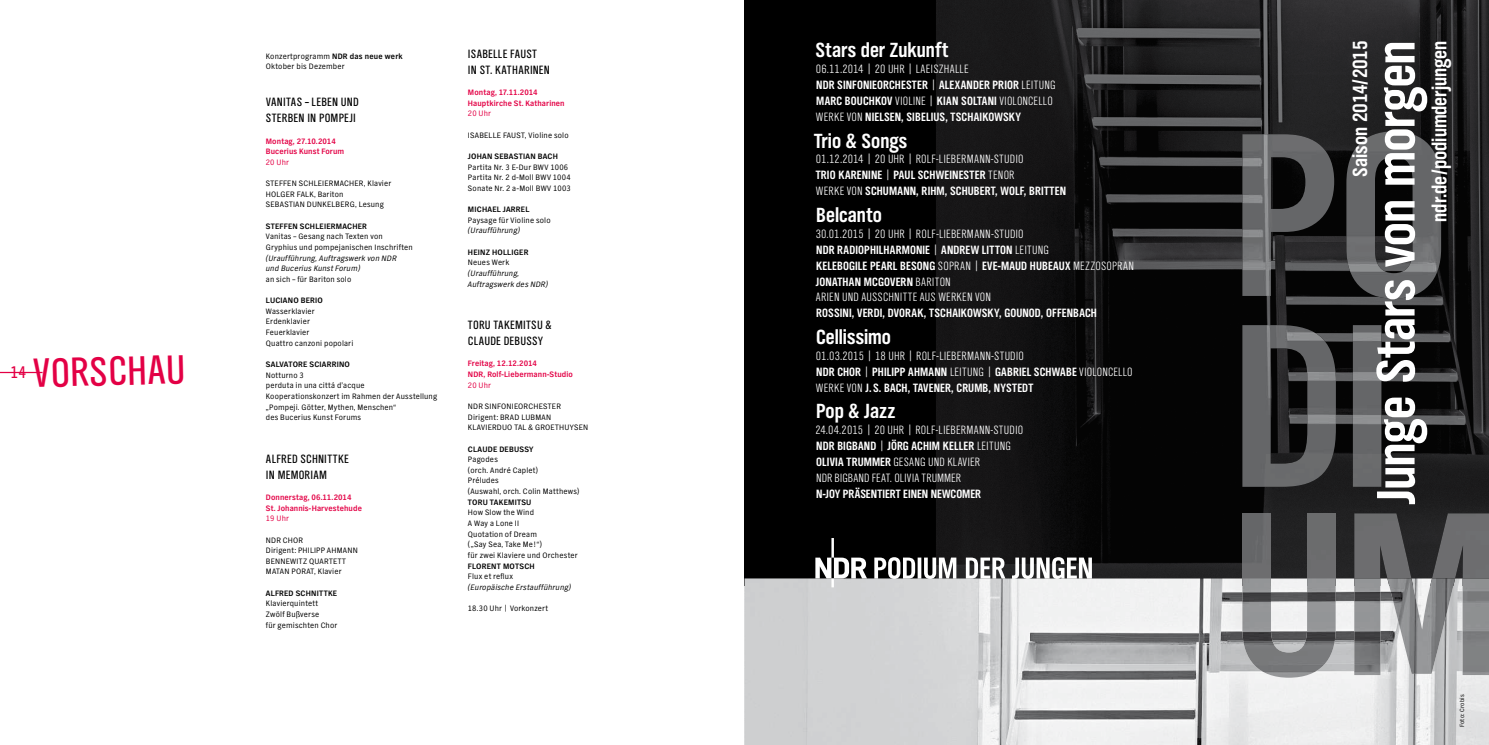
<style>
.page{position:relative;width:1489px;height:745px;background:#fff}
.page>*{position:absolute;margin:0;border:0;box-sizing:border-box;transform-origin:0 0}
.t1{font:700 56.25px "NDR Sans Cond";letter-spacing:-.01em;color:#fff}
.t2{font:42.5px "NDR Sans Cond";color:#e30045}
.t3{font:700 21.25px "NDR Sans Cond";color:#fff}
.t4{font:17.5px "NDR Sans Cond";color:#e30045}
.t5{font:300 12.5px/16px "NDR Sans Cond";letter-spacing:.01em;color:#fff}
.t6{font:700 12.5px/16px "NDR Sans Cond";letter-spacing:.01em;color:#fff}
.t7{font:12.5px/16px "NDR Sans Cond";letter-spacing:.025em;color:#000}
.t8{font:8.12px/10.6px "NDR Sans";letter-spacing:.025em;color:#000}
.t9{font:700 8.12px/10.6px "NDR Sans";letter-spacing:.015em;color:#e30045}
.t10{font:700 8.12px "NDR Sans";letter-spacing:.025em;color:#000}
.t11{font:italic 8.12px/10.6px "NDR Sans";letter-spacing:.02em;color:#000}
.t12{font:8.12px "NDR Sans";letter-spacing:.015em;color:#e30045}
.t13{font:6.25px "NDR Sans";letter-spacing:.025em;color:#000}
.s1{font-weight:700}
.s2{font-weight:300}
</style>
<div class="page">
<hr style="left:0;top:371px;width:43px;height:2px;background:#e30045">
<div style="left:744px;top:0;width:553px;height:584px;background:#000"></div>
<img style="left:936px;top:0;width:552px;height:578px">
<img style="left:744px;top:578px;width:744px;height:166px">
<img style="left:1242px;top:131px;width:198px;height:167px">
<img style="left:1242px;top:325px;width:139px;height:161px">
<svg style="left:815px;top:538px;width:52px;height:49px"></svg>
<svg style="left:874px;top:557px;width:217px;height:21px;background:#8c8c8d"></svg>
<img style="left:1431px;top:513px;width:57px;height:65px">
<img style="left:1354px;top:513px;width:57px;height:65px">
<div style="left:1306px;top:513px;width:29px;height:65px;background:#6b6c6d"></div>
<div style="left:1242px;top:513px;width:28px;height:65px;background:#666769"></div>
<img style="left:1242px;top:578px;width:246px;height:99px">
<h3 class="t4" style="left:11px;top:362px;width:17px">14</h3>
<h2 class="t2" style="left:32px;top:349px;width:155px;rotate:-1deg">VORSCHAU</h2>
<p class="t8" style="left:266px;top:50px;width:138px">Konzertprogramm <span class="s1">NDR das neue werk<br></span>Oktober bis Dezember</p>
<h3 class="t7" style="left:266px;top:94px;width:95px">VANITAS – LEBEN UND<br>STERBEN IN POMPEJI</h3>
<p class="t9" style="left:266px;top:135px;width:80px">Montag, 27.10.2014<br>Bucerius Kunst Forum</p>
<p class="t12" style="left:266px;top:158px;width:25px">20 Uhr</p>
<p class="t8" style="left:266px;top:178px;width:127px">STEFFEN SCHLEIERMACHER, Klavier<br>HOLGER FALK, Bariton<br>SEBASTIAN DUNKELBERG, Lesung</p>
<p class="t10" style="left:266px;top:221px;width:103px">STEFFEN SCHLEIERMACHER</p>
<p class="t8" style="left:266px;top:231px;width:148px">Vanitas – Gesang nach Texten von<br>Gryphius und pompejanischen Inschriften</p>
<p class="t11" style="left:266px;top:252px;width:132px">(Uraufführung, Auftragswerk von NDR und Bucerius Kunst Forum)</p>
<p class="t8" style="left:266px;top:274px;width:87px">an sich – für Bariton solo</p>
<p class="t10" style="left:266px;top:296px;width:58px">LUCIANO BERIO</p>
<p class="t8" style="left:266px;top:305px;width:89px">Wasserklavier<br>Erdenklavier<br>Feuerklavier<br>Quattro canzoni popolari</p>
<p class="t10" style="left:266px;top:359px;width:86px">SALVATORE SCIARRINO</p>
<p class="t8" style="left:266px;top:369px;width:173px">Notturno 3<br>perduta in una cittá d’acque<br>Kooperationskonzert im Rahmen der Ausstellung „Pompeji. Götter, Mythen, Menschen“<br>des Bucerius Kunst Forums</p>
<h3 class="t7" style="left:266px;top:450px;width:84px">ALFRED SCHNITTKE<br>IN MEMORIAM</h3>
<p class="t9" style="left:266px;top:491px;width:98px">Donnerstag, 06.11.2014<br>St. Johannis-Harvestehude</p>
<p class="t12" style="left:266px;top:514px;width:25px">19 Uhr</p>
<p class="t8" style="left:266px;top:534px;width:93px">NDR CHOR<br>Dirigent: PHILIPP AHMANN<br>BENNEWITZ QUARTETT<br>MATAN PORAT, Klavier</p>
<p class="t10" style="left:266px;top:588px;width:73px">ALFRED SCHNITTKE</p>
<p class="t8" style="left:266px;top:598px;width:73px">Klavierquintett<br>Zwölf Bußverse<br>für gemischten Chor</p>
<h3 class="t7" style="left:468px;top:46px;width:84px">ISABELLE FAUST<br>IN ST. KATHARINEN</h3>
<p class="t9" style="left:468px;top:87px;width:98px">Montag, 17.11.2014<br>Hauptkirche St. Katharinen</p>
<p class="t12" style="left:468px;top:109px;width:25px">20 Uhr</p>
<p class="t8" style="left:468px;top:129px;width:102px">ISABELLE FAUST, Violine solo</p>
<p class="t10" style="left:468px;top:152px;width:91px">JOHAN SEBASTIAN BACH</p>
<p class="t8" style="left:468px;top:161px;width:104px">Partita Nr. 3 E-Dur BWV 1006<br>Partita Nr. 2 d-Moll BWV 1004<br>Sonate Nr. 2 a-Moll BWV 1003</p>
<p class="t10" style="left:468px;top:205px;width:63px">MICHAEL JARREL</p>
<p class="t8" style="left:468px;top:214px;width:84px">Paysage für Violine solo</p>
<p class="t11" style="left:468px;top:225px;width:53px">(Uraufführung)</p>
<p class="t10" style="left:468px;top:247px;width:62px">HEINZ HOLLIGER</p>
<p class="t8" style="left:468px;top:257px;width:43px">Neues Werk</p>
<p class="t11" style="left:468px;top:268px;width:82px">(Uraufführung,<br>Auftragswerk des NDR)</p>
<h3 class="t7" style="left:468px;top:317px;width:85px">TORU TAKEMITSU &amp;<br>CLAUDE DEBUSSY</h3>
<p class="t9" style="left:468px;top:358px;width:106px">Freitag, 12.12.2014<br>NDR, Rolf-Liebermann-Studio</p>
<p class="t12" style="left:468px;top:380px;width:25px">20 Uhr</p>
<p class="t8" style="left:468px;top:400px;width:122px">NDR SINFONIEORCHESTER<br>Dirigent: BRAD LUBMAN<br>KLAVIERDUO TAL &amp; GROETHUYSEN</p>
<p class="t10" style="left:468px;top:444px;width:67px">CLAUDE DEBUSSY</p>
<p class="t8" style="left:468px;top:454px;width:113px">Pagodes<br>(orch. André Caplet)<br>Préludes<br>(Auswahl, orch. Colin Matthews)</p>
<p class="t10" style="left:468px;top:497px;width:65px">TORU TAKEMITSU</p>
<p class="t8" style="left:468px;top:507px;width:111px">How Slow the Wind<br>A Way a Lone II<br>Quotation of Dream<br>(„Say Sea, Take Me!“)<br>für zwei Klaviere und Orchester</p>
<p class="t10" style="left:468px;top:561px;width:68px">FLORENT MOTSCH</p>
<p class="t8" style="left:468px;top:570px;width:47px">Flux et reflux</p>
<p class="t11" style="left:468px;top:581px;width:105px">(Europäische Erstaufführung)</p>
<p class="t8" style="left:468px;top:602px;width:82px">18.30 Uhr | Vorkonzert</p>
<h3 class="t3" style="left:815px;top:39px;width:134px">Stars der Zukunft</h3>
<h3 class="t6" style="left:815px;top:61px;width:241px"><span class="s2">06.11.2014 | 20 UHR | LAEISZHALLE<br></span>NDR SINFONIEORCHESTER <span class="s2">|</span> ALEXANDER PRIOR <span class="s2">LEITUNG </span>MARC BOUCHKOV <span class="s2">VIOLINE |</span> KIAN SOLTANI <span class="s2">VIOLONCELLO WERKE VON</span> NIELSEN, SIBELIUS, TSCHAIKOWSKY</h3>
<h3 class="t3" style="left:814px;top:129px;width:95px">Trio &amp; Songs</h3>
<h3 class="t6" style="left:815px;top:151px;width:252px"><span class="s2">01.12.2014 | 20 UHR | ROLF-LIEBERMANN-STUDIO<br></span>TRIO KARENINE <span class="s2">|</span> PAUL SCHWEINESTER <span class="s2">TENOR<br>WERKE VON</span> SCHUMANN, RIHM, SCHUBERT, WOLF, BRITTEN</h3>
<h3 class="t3" style="left:816px;top:203px;width:67px">Belcanto</h3>
<h3 class="t5" style="left:815px;top:225px;width:320px">30.01.2015 | 20 UHR | ROLF-LIEBERMANN-STUDIO<br><span class="s1">NDR RADIOPHILHARMONIE</span> | <span class="s1">ANDREW LITTON</span> LEITUNG<br><span class="s1">KELEBOGILE PEARL BESONG</span> SOPRAN | <span class="s1">EVE-MAUD HUBEAUX</span> MEZZOSOPRAN <span class="s1">JONATHAN MCGOVERN</span> BARITON<br>ARIEN UND AUSSCHNITTE AUS WERKEN VON</h3>
<h3 class="t6" style="left:816px;top:305px;width:282px">ROSSINI, VERDI, DVORAK, TSCHAIKOWSKY, GOUNOD, OFFENBACH</h3>
<h3 class="t3" style="left:816px;top:325px;width:76px">Cellissimo</h3>
<h3 class="t5" style="left:815px;top:347px;width:318px">01.03.2015 | 18 UHR | ROLF-LIEBERMANN-STUDIO<br><span class="s1">NDR CHOR</span> | <span class="s1">PHILIPP AHMANN</span> LEITUNG | <span class="s1">GABRIEL SCHWABE</span> VIOLONCELLO<br>WERKE VON <span class="s1">J. S. BACH, TAVENER, CRUMB, NYSTEDT</span></h3>
<h3 class="t3" style="left:816px;top:399px;width:81px">Pop &amp; Jazz</h3>
<h3 class="t5" style="left:815px;top:421px;width:209px">24.04.2015 | 20 UHR | ROLF-LIEBERMANN-STUDIO <span class="s1">NDR BIGBAND</span> | <span class="s1">JÖRG ACHIM KELLER</span> LEITUNG <span class="s1">OLIVIA TRUMMER</span> GESANG UND KLAVIER<br>NDR BIGBAND FEAT. OLIVIA TRUMMER</h3>
<h3 class="t6" style="left:816px;top:485px;width:166px">N-JOY PRÄSENTIERT EINEN NEWCOMER</h3>
<h3 class="t3" style="left:1348px;top:176px;width:137px;rotate:-90deg">Saison 2014/2015</h3>
<h1 class="t1" style="left:1364px;top:504px;width:465px;rotate:-90deg">Junge Stars von morgen</h1>
<h3 class="t3" style="left:1427px;top:221px;width:182px;rotate:-90deg">ndr.de/podiumderjungen</h3>
<p class="t13" style="left:1458px;top:726px;width:34px;rotate:-90deg">Foto: Crobis</p>
</div>
